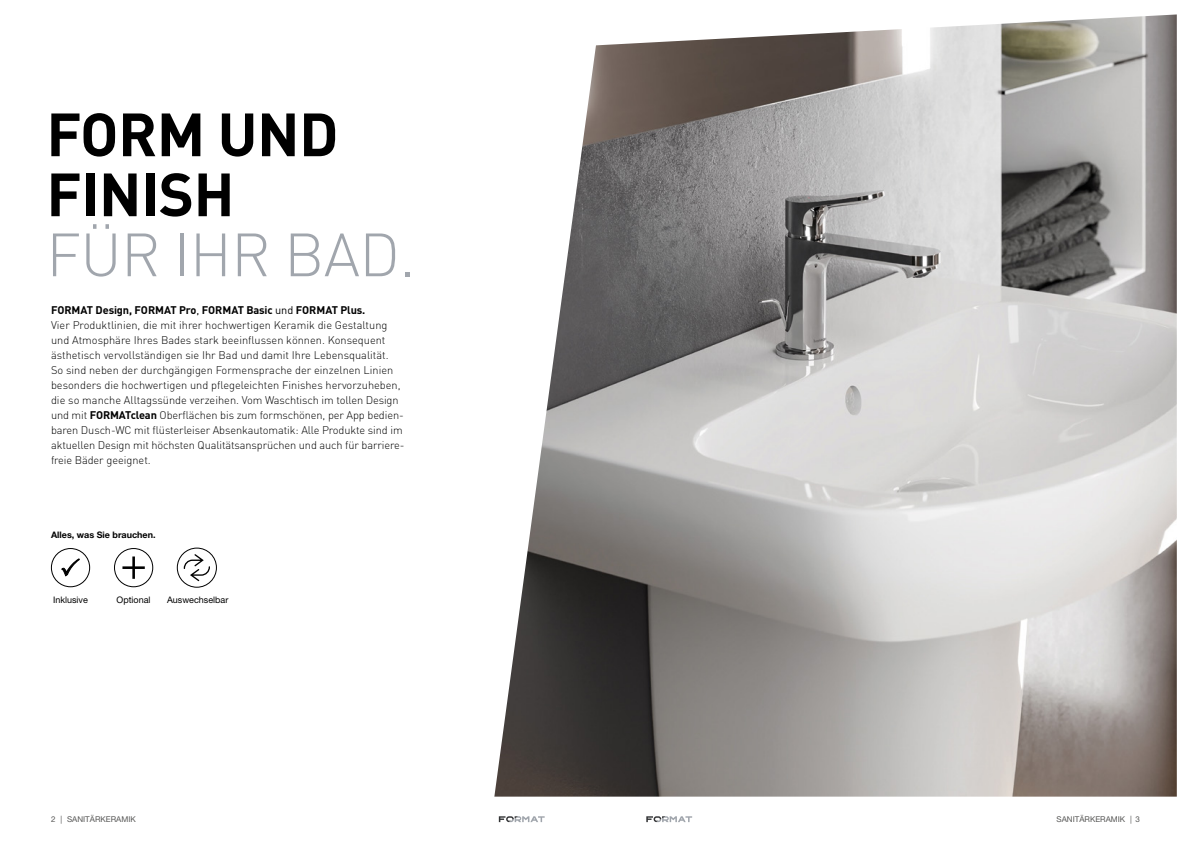
<style>
.page{position:relative;width:1191px;height:842px;background:#fff}
.page>*{position:absolute;margin:0;border:0;box-sizing:border-box;transform-origin:0 0}
.t1{font:700 60px/60px "DIN Pro";letter-spacing:-.01em;color:#000}
.t2{font:300 60px "DIN Pro";letter-spacing:-.01em;color:#a1a6ad}
.t3{font:300 11px/15px "DIN Pro";color:#000}
.t4{font:9px "Helvetica Neue LT Pro";color:#000}
.t5{font:700 9px "Helvetica Neue LT Pro";color:#000}
.t6{font:8px "Helvetica Neue LT Pro";color:#575756}
.s1{font-weight:700}
.s2{font-weight:400}
</style>
<div class="page">
<svg style="left:499px;top:816px;width:45px;height:6px"></svg>
<svg style="left:646px;top:816px;width:46px;height:6px"></svg>
<img style="left:494px;top:14px;width:682px;height:783px">
<div style="left:51px;top:548px;width:39px;height:39px;border:1px solid #000;border-radius:50%"></div>
<svg style="left:61px;top:558px;width:19px;height:19px"></svg>
<div style="left:114px;top:548px;width:39px;height:39px;border:1px solid #000;border-radius:50%"></div>
<svg style="left:122px;top:556px;width:23px;height:23px"></svg>
<div style="left:177px;top:548px;width:40px;height:40px;border:1px solid #000;border-radius:50%"></div>
<svg style="left:184px;top:554px;width:26px;height:27px"></svg>
<h1 class="t1" style="left:46px;top:102px;width:294px">FORM UND<br>FINISH</h1>
<h1 class="t2" style="left:46px;top:214px;width:370px">FÜR IHR BAD.</h1>
<p class="t3" style="left:51px;top:302px;width:355px"><span class="s1">FORMAT Design, FORMAT Pro</span><span class="s2">,</span> <span class="s1">FORMAT Basic</span> <span class="s2">und</span> <span class="s1">FORMAT Plus.<br></span>Vier Produktlinien, die mit ihrer hochwertigen Keramik die Gestaltung und Atmosphäre Ihres Bades stark beeinflussen können. Konsequent ästhetisch vervollständigen sie Ihr Bad und damit Ihre Lebensqualität.<br>So sind neben der durchgängigen Formensprache der einzelnen Linien besonders die hochwertigen und pflegeleichten Finishes hervorzuheben, die so manche Alltagssünde verzeihen. Vom Waschtisch im tollen Design und mit <span class="s1">FORMATclean</span> Oberflächen bis zum formschönen, per App bedien&shy;baren Dusch-WC mit flüsterleiser Absenkautomatik: Alle Produkte sind im aktuellen Design mit höchsten Qualitätsansprüchen und auch für barriere&shy;freie Bäder geeignet.</p>
<p class="t5" style="left:51px;top:529px;width:106px">Alles, was Sie brauchen.</p>
<p class="t4" style="left:53px;top:595px;width:36px">Inklusive</p>
<p class="t4" style="left:117px;top:595px;width:36px">Optional</p>
<p class="t4" style="left:167px;top:595px;width:63px">Auswechselbar</p>
<p class="t6" style="left:51px;top:814px;width:86px">2 | SANITÄRKERAMIK</p>
<p class="t6" style="left:1056px;top:815px;width:85px">SANITÄRKERAMIK | 3</p>
</div>
